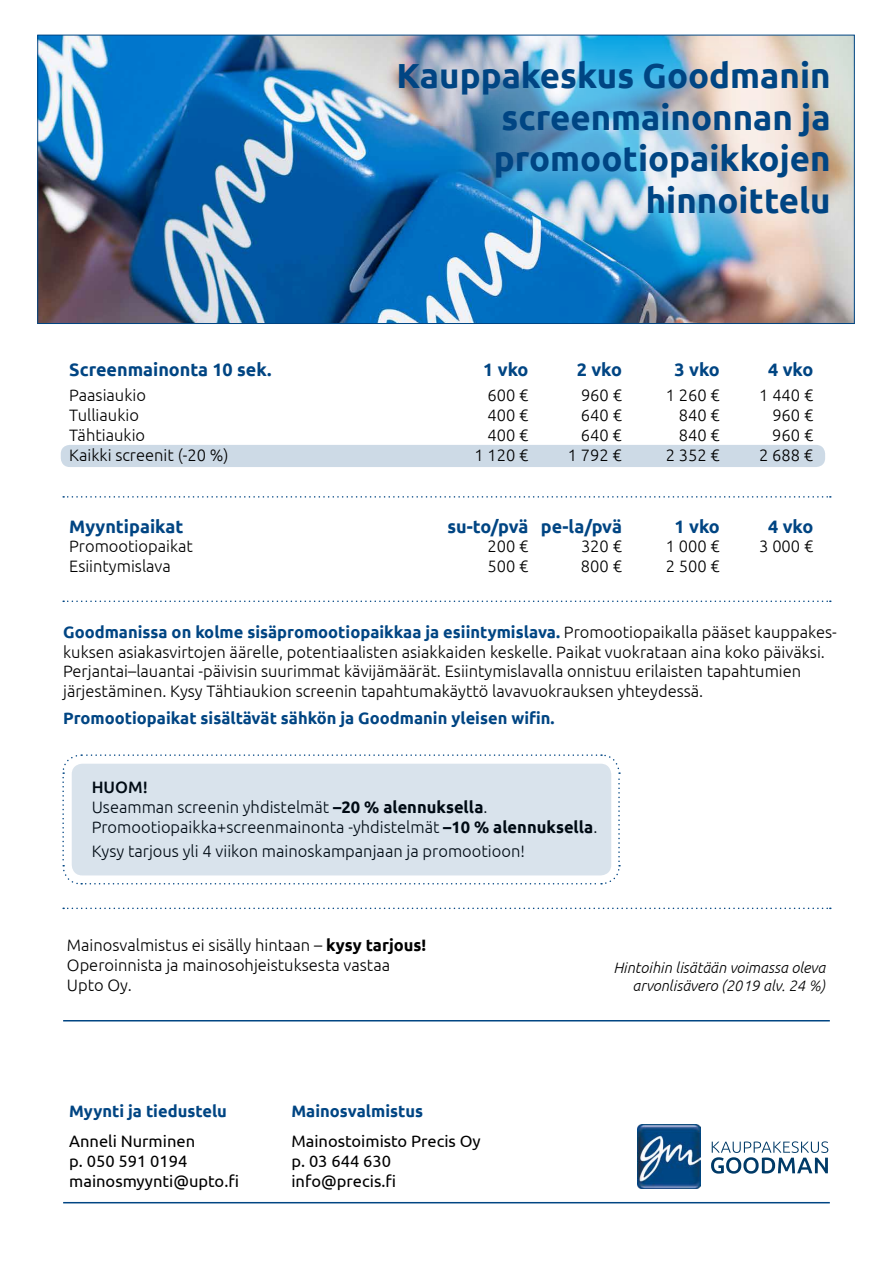
<style>
.page{position:relative;width:893px;height:1263px;background:#fff}
.page>*{position:absolute;margin:0;border:0;box-sizing:border-box;transform-origin:0 0}
.t1{font:700 34.8px/41.7px "Ubuntu";color:#004583;text-align:right}
.t2{font:700 18px "Ubuntu";color:#004583}
.t3{font:300 16.5px/19.8px "Ubuntu";color:#000}
.t4{font:16.5px/19.8px "Ubuntu";color:#000}
.t5{font:700 16.5px "Ubuntu";color:#004583}
.t6{font:italic 300 15px/18px "Ubuntu";color:#000;text-align:right}
.s1{font-weight:700;color:#004583}
.s2{font-weight:500}
.s3{font-weight:700}
</style>
<div class="page">
<img style="left:39px;top:37px;width:814px;height:285px">
<div style="left:350px;top:22px;width:521px;height:241px;background:#fff;opacity:.75"></div>
<div style="left:61px;top:445px;width:764px;height:22px;background:#cddae6;border-radius:9px"></div>
<svg style="left:63px;top:496px;width:768px;height:2px"></svg>
<svg style="left:62px;top:754px;width:559px;height:131px"></svg>
<div style="left:72px;top:764px;width:539px;height:111px;background:#d9e3ec;border-radius:11px"></div>
<svg style="left:63px;top:907px;width:768px;height:2px"></svg>
<svg style="left:63px;top:600px;width:768px;height:2px"></svg>
<img style="left:637px;top:1124px;width:64px;height:64px">
<svg style="left:711px;top:1141px;width:117px;height:33px"></svg>
<hr style="left:63px;top:1020px;width:767px;height:1px;background:#004583">
<hr style="left:63px;top:1202px;width:767px;height:1px;background:#004583">
<h1 class="t1" style="left:396px;top:54px;width:436px">Kauppakeskus Goodmanin screenmainonnan ja promootiopaikkojen hinnoittelu</h1>
<p class="t2" style="left:69px;top:358px;width:204px">Screenmainonta 10 sek.</p>
<p class="t2" style="left:483px;top:358px;width:47px">1 vko</p>
<p class="t2" style="left:577px;top:358px;width:47px">2 vko</p>
<p class="t2" style="left:675px;top:358px;width:47px">3 vko</p>
<p class="t2" style="left:768px;top:358px;width:47px">4 vko</p>
<p class="t3" style="left:69px;top:385px;width:78px">Paasiaukio</p>
<p class="t3" style="left:487px;top:385px;width:42px">600 €</p>
<p class="t3" style="left:581px;top:385px;width:42px">960 €</p>
<p class="t3" style="left:666px;top:385px;width:56px">1 260 €</p>
<p class="t3" style="left:759px;top:385px;width:56px">1 440 €</p>
<p class="t3" style="left:69px;top:405px;width:71px">Tulliaukio</p>
<p class="t3" style="left:487px;top:405px;width:42px">400 €</p>
<p class="t3" style="left:581px;top:405px;width:42px">640 €</p>
<p class="t3" style="left:679px;top:405px;width:42px">840 €</p>
<p class="t3" style="left:772px;top:405px;width:42px">960 €</p>
<p class="t3" style="left:69px;top:425px;width:78px">Tähtiaukio</p>
<p class="t3" style="left:487px;top:425px;width:42px">400 €</p>
<p class="t3" style="left:581px;top:425px;width:42px">640 €</p>
<p class="t3" style="left:679px;top:425px;width:42px">840 €</p>
<p class="t3" style="left:772px;top:425px;width:42px">960 €</p>
<p class="t3" style="left:69px;top:444px;width:161px">Kaikki screenit (-20 %)</p>
<p class="t3" style="left:474px;top:444px;width:56px">1 120 €</p>
<p class="t3" style="left:568px;top:444px;width:56px">1 792 €</p>
<p class="t3" style="left:666px;top:444px;width:56px">2 352 €</p>
<p class="t3" style="left:759px;top:444px;width:56px">2 688 €</p>
<p class="t2" style="left:69px;top:515px;width:116px">Myyntipaikat</p>
<p class="t2" style="left:447px;top:515px;width:176px">su-to/pvä pe-la/pvä</p>
<p class="t2" style="left:675px;top:515px;width:47px">1 vko</p>
<p class="t2" style="left:768px;top:515px;width:47px">4 vko</p>
<p class="t3" style="left:69px;top:536px;width:125px">Promootiopaikat</p>
<p class="t3" style="left:487px;top:536px;width:42px">200 €</p>
<p class="t3" style="left:581px;top:536px;width:42px">320 €</p>
<p class="t3" style="left:666px;top:536px;width:56px">1 000 €</p>
<p class="t3" style="left:759px;top:536px;width:56px">3 000 €</p>
<p class="t3" style="left:69px;top:556px;width:103px">Esiintymislava</p>
<p class="t3" style="left:487px;top:556px;width:42px">500 €</p>
<p class="t3" style="left:581px;top:556px;width:42px">800 €</p>
<p class="t3" style="left:666px;top:556px;width:56px">2 500 €</p>
<p class="t3" style="left:63px;top:622px;width:775px"><span class="s1">Goodmanissa on kolme sisäpromootiopaikkaa ja esiintymislava.</span> Promootiopaikalla pääset kauppakes&shy;kuksen asiakasvirtojen äärelle, potentiaalisten asiakkaiden keskelle. Paikat vuokrataan aina koko päiväksi.<br>Perjantai–lauantai -päivisin suurimmat kävijämäärät. Esiintymislavalla onnistuu erilaisten tapahtumien järjestäminen. Kysy Tähtiaukion screenin tapahtumakäyttö lavavuokrauksen yhteydessä.</p>
<p class="t5" style="left:63px;top:708px;width:493px">Promootiopaikat sisältävät sähkön ja Goodmanin yleisen wifin.</p>
<p class="t3" style="left:92px;top:777px;width:507px"><span class="s2">HUOM!<br></span>Useamman screenin yhdistelmät <span class="s3">–20 % alennuksella</span>.<br>Promootiopaikka+screenmainonta -yhdistelmät <span class="s3">–10 % alennuksella</span>.</p>
<p class="t3" style="left:92px;top:840px;width:435px">Kysy tarjous yli 4 viikon mainoskampanjaan ja promootioon!</p>
<p class="t3" style="left:67px;top:935px;width:361px">Mainosvalmistus ei sisälly hintaan – <span class="s3">kysy tarjous!<br></span>Operoinnista ja mainosohjeistuksesta vastaa<br>Upto Oy.</p>
<p class="t6" style="left:613px;top:958px;width:213px">Hintoihin lisätään voimassa oleva arvonlisävero (2019 alv. 24 %)</p>
<p class="t5" style="left:69px;top:1101px;width:159px">Myynti ja tiedustelu</p>
<p class="t4" style="left:69px;top:1131px;width:171px">Anneli Nurminen<br>p. 050 591 0194 mainosmyynti@upto.fi</p>
<p class="t5" style="left:291px;top:1101px;width:133px">Mainosvalmistus</p>
<p class="t4" style="left:291px;top:1131px;width:191px">Mainostoimisto Precis Oy p. 03 644 630 info@precis.fi</p>
</div>
